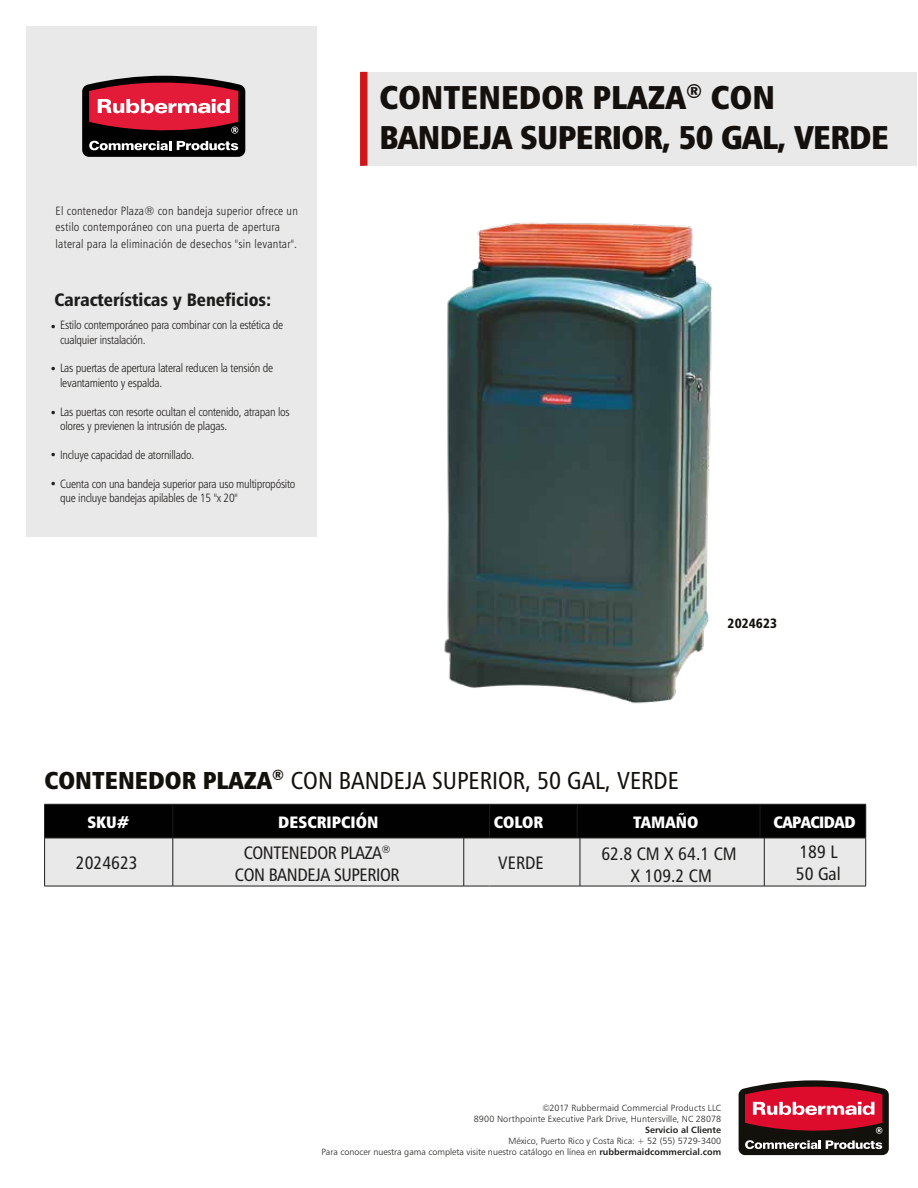
<style>
.page{position:relative;width:918px;height:1188px;background:#fff}
.page>*{position:absolute;margin:0;border:0;box-sizing:border-box;transform-origin:0 0}
.t1{font:33px/39.6px "Humanist 777 BT Extra Black Cond B";letter-spacing:-.02em;color:#13100d}
.t2{font:24.45px "Humanist 777 BT Roman Condensed B";color:#13110c}
.t3{font:18px/21.6px "Humanist 777 BT Roman Condensed B";letter-spacing:-.02em;color:#1d1d1b}
.t4{font:18px/21.6px "Humanist 777 BT Roman Condensed B";color:#1d1d1b;text-align:center}
.t5{font:18px "Humanist 777 BT Black Condensed B";color:#1d1d1b}
.t6{font:16.5px "Humanist 777 BT Extra Black Cond B";color:#fff}
.t7{font:16.5px "Humanist 777 BT Extra Black Cond B";letter-spacing:-.035em;color:#fff}
.t8{font:13.5px "Humanist 777 BT Black Condensed B";color:#13110c}
.t9{font:12px/14.4px "Humanist 777 BT Light Condensed B";letter-spacing:-.02em;color:#1d1d1b}
.t10{font:12px/16.5px "Humanist 777 BT Light Condensed B";letter-spacing:.02em;color:#1d1d1b}
.t11{font:9px/10.8px "Humanist 777 BT Light B";color:#1d1d1b;text-align:right}
.t12{font:9px "Humanist 777 BT Bold B";color:#1d1d1b}
.s1{font-family:"Humanist 777 BT Extra Black Cond B"}
.s2{font-family:"Humanist 777 BT Bold B"}
</style>
<div class="page">
<div style="left:364px;top:72px;width:552px;height:93px;background:#eae9e9"></div>
<div style="left:360px;top:72px;width:8px;height:94px;background:#cd1719"></div>
<svg style="left:739px;top:1080px;width:150px;height:75px;background:#8d3742"></svg>
<svg style="left:45px;top:805px;width:820px;height:81px;background:#888"></svg>
<hr style="left:44px;top:804px;width:129px;height:1px;background:#1d1d1b">
<hr style="left:44px;top:804px;width:1px;height:34px;background:#1d1d1b">
<hr style="left:173px;top:804px;width:317px;height:1px;background:#1d1d1b">
<hr style="left:173px;top:804px;width:1px;height:34px;background:#1d1d1b">
<hr style="left:490px;top:804px;width:87px;height:1px;background:#1d1d1b">
<hr style="left:489px;top:804px;width:1px;height:34px;background:#1d1d1b">
<hr style="left:577px;top:804px;width:183px;height:1px;background:#1d1d1b">
<hr style="left:577px;top:804px;width:1px;height:34px;background:#1d1d1b">
<hr style="left:760px;top:804px;width:106px;height:1px;background:#1d1d1b">
<hr style="left:760px;top:804px;width:1px;height:34px;background:#1d1d1b">
<hr style="left:865px;top:804px;width:1px;height:34px;background:#1d1d1b">
<hr style="left:44px;top:838px;width:129px;height:1px;background:#1d1d1b">
<hr style="left:44px;top:838px;width:1px;height:48px;background:#1d1d1b">
<hr style="left:173px;top:838px;width:317px;height:1px;background:#1d1d1b">
<hr style="left:173px;top:838px;width:1px;height:48px;background:#1d1d1b">
<hr style="left:490px;top:838px;width:87px;height:1px;background:#1d1d1b">
<hr style="left:464px;top:838px;width:1px;height:48px;background:#1d1d1b">
<hr style="left:577px;top:838px;width:183px;height:1px;background:#1d1d1b">
<hr style="left:580px;top:838px;width:1px;height:48px;background:#1d1d1b">
<hr style="left:760px;top:838px;width:106px;height:1px;background:#1d1d1b">
<hr style="left:764px;top:838px;width:1px;height:48px;background:#1d1d1b">
<hr style="left:865px;top:838px;width:1px;height:48px;background:#1d1d1b">
<hr style="left:44px;top:886px;width:129px;height:1px;background:#1d1d1b">
<hr style="left:173px;top:886px;width:317px;height:1px;background:#1d1d1b">
<hr style="left:490px;top:886px;width:87px;height:1px;background:#1d1d1b">
<hr style="left:577px;top:886px;width:183px;height:1px;background:#1d1d1b">
<hr style="left:760px;top:886px;width:106px;height:1px;background:#1d1d1b">
<div style="left:26px;top:26px;width:291px;height:510px;background:#eae9e9"></div>
<svg style="left:82px;top:75px;width:163px;height:82px;background:#873742"></svg>
<img style="left:444px;top:222px;width:269px;height:482px">
<p class="t10" style="left:56px;top:202px;width:244px">El contenedor Plaza® con bandeja superior ofrece un estilo contemporáneo con una puerta de apertura lateral para la eliminación de desechos "sin levantar".</p>
<h3 class="t5" style="left:54px;top:288px;width:219px">Características y Beneficios:</h3>
<p class="t9" style="left:60px;top:318px;width:225px">Estilo contemporáneo para combinar con la estética de cualquier instalación.</p>
<p class="t9" style="left:60px;top:361px;width:215px;text-indent:-10px">• Las puertas de apertura lateral reducen la tensión de levantamiento y espalda.</p>
<p class="t9" style="left:60px;top:404px;width:231px">Las puertas con resorte ocultan el contenido, atrapan los olores y previenen la intrusión de plagas.</p>
<p class="t9" style="left:50px;top:447px;width:146px">• Incluye capacidad de atornillado.</p>
<p class="t9" style="left:60px;top:476px;width:237px;text-indent:-10px">• Cuenta con una bandeja superior para uso multipropósito que incluye bandejas apilables de 15 "x 20"</p>
<p class="t9" style="left:50px;top:319px;width:9px">•</p>
<p class="t9" style="left:50px;top:405px;width:9px">•</p>
<h1 class="t1" style="left:379px;top:77px;width:511px">CONTENEDOR PLAZA<sup>®</sup> CON<br>BANDEJA SUPERIOR, 50 GAL, VERDE</h1>
<p class="t8" style="left:728px;top:615px;width:51px">2024623</p>
<h2 class="t2" style="left:45px;top:765px;width:636px"><span class="s1">CONTENEDOR PLAZA</span><sup>®</sup> CON BANDEJA SUPERIOR, 50 GAL, VERDE</h2>
<h3 class="t6" style="left:87px;top:812px;width:44px">SKU#</h3>
<h3 class="t6" style="left:278px;top:812px;width:101px">DESCRIPCIÓN</h3>
<h3 class="t6" style="left:494px;top:812px;width:51px">COLOR</h3>
<h3 class="t6" style="left:633px;top:812px;width:67px">TAMAÑO</h3>
<h3 class="t7" style="left:774px;top:812px;width:84px">CAPACIDAD</h3>
<h3 class="t4" style="left:76px;top:852px;width:63px">2024623</h3>
<h3 class="t3" style="left:498px;top:852px;width:47px">VERDE</h3>
<h3 class="t4" style="left:601px;top:843px;width:137px">62.8 CM X 64.1 CM<br>X 109.2 CM</h3>
<h3 class="t3" style="left:796px;top:841px;width:46px">189 L<br>50 Gal</h3>
<h3 class="t3" style="left:235px;top:842px;width:166px;text-align:center">CONTENEDOR PLAZA<sup>®<br></sup>CON BANDEJA SUPERIOR</h3>
<p class="t11" style="left:474px;top:1103px;width:249px">©2017 Rubbermaid Commercial Products LLC<br>8900 Northpointe Executive Park Drive, Huntersville, NC 28078</p>
<p class="t12" style="left:645px;top:1124px;width:78px">Servicio al Cliente</p>
<p class="t11" style="left:321px;top:1135px;width:401px">México, Puerto Rico y Costa Rica: + 52 (55) 5729-3400<br>Para conocer nuestra gama completa visite nuestro catálogo en línea en <span class="s2">rubbermaidcommercial.com</span></p>
</div>
